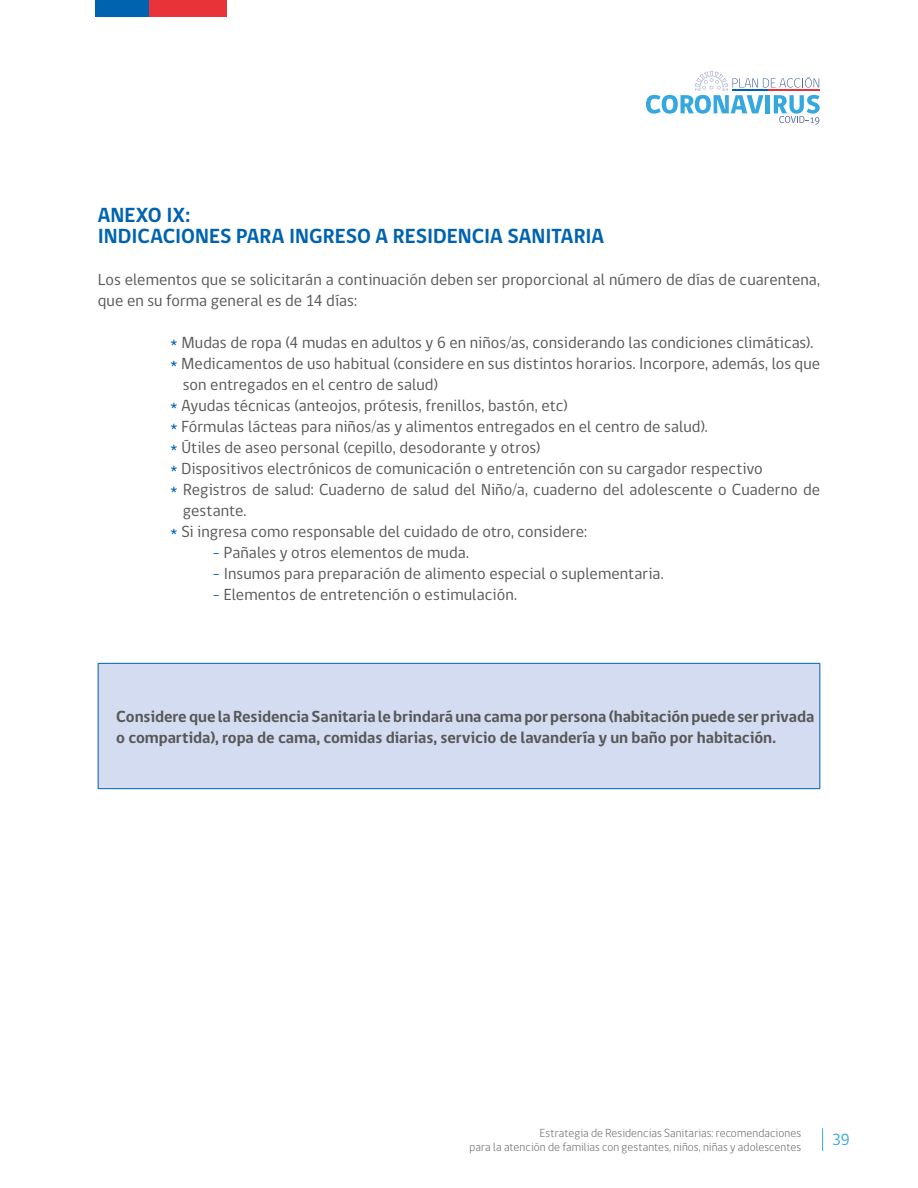
<style>
.page{position:relative;width:918px;height:1188px;background:#fff}
.page>*{position:absolute;margin:0;border:0;box-sizing:border-box;transform-origin:0 0}
.t1{font:700 21px/21px "gob CL";letter-spacing:-.005em;color:#0063af}
.t2{font:16.5px/21px "gob CL";letter-spacing:.005em;color:#575756}
.t3{font:700 16.5px/21px "gob CL";letter-spacing:-.005em;color:#575756}
.t4{font:16.5px "gob CL";color:#36a8e0}
.t5{font:300 12px/14.4px "gob CL";letter-spacing:.01em;color:#575756;text-align:right}
.s1{color:#0063af}
</style>
<div class="page">
<svg style="left:822px;top:1128px;width:1px;height:23px"></svg>
<div style="left:95px;top:0;width:54px;height:16px;background:#0063b0"></div>
<div style="left:149px;top:0;width:78px;height:16px;background:#e83338"></div>
<svg style="left:646px;top:71px;width:174px;height:54px"></svg>
<div style="left:98px;top:663px;width:722px;height:126px;background:#d3dcf1"></div>
<hr style="left:98px;top:663px;width:722px;height:1px;background:#0063af">
<hr style="left:98px;top:664px;width:1px;height:124px;background:#0063af">
<hr style="left:820px;top:664px;width:1px;height:124px;background:#0063af">
<hr style="left:98px;top:788px;width:722px;height:1px;background:#0063af">
<p class="t1" style="left:98px;top:205px;width:508px">ANEXO IX:<br>INDICACIONES PARA INGRESO A RESIDENCIA SANITARIA</p>
<p class="t2" style="left:98px;top:269px;width:724px">Los elementos que se solicitarán a continuación deben ser proporcional al número de días de cuarentena, que en su forma general es de 14 días:</p>
<p class="t2" style="left:170px;top:332px;width:645px"><span class="s1">*</span> Mudas de ropa (4 mudas en adultos y 6 en niños/as, considerando las condiciones climáticas).</p>
<p class="t2" style="left:170px;top:353px;width:652px"><span class="s1">*</span> Medicamentos de uso habitual (considere en sus distintos horarios. Incorpore, además, los que</p>
<p class="t2" style="left:183px;top:374px;width:257px">son entregados en el centro de salud)</p>
<p class="t2" style="left:170px;top:395px;width:399px"><span class="s1">*</span> Ayudas técnicas (anteojos, prótesis, frenillos, bastón, etc)</p>
<p class="t2" style="left:170px;top:416px;width:539px"><span class="s1">*</span> Fórmulas lácteas para niños/as y alimentos entregados en el centro de salud).</p>
<p class="t2" style="left:170px;top:437px;width:372px"><span class="s1">*</span> Útiles de aseo personal (cepillo, desodorante y otros)</p>
<p class="t2" style="left:170px;top:458px;width:594px"><span class="s1">*</span> Dispositivos electrónicos de comunicación o entretención con su cargador respectivo</p>
<p class="t2" style="left:170px;top:479px;width:652px"><span class="s1">*</span> Registros de salud: Cuaderno de salud del Niño/a, cuaderno del adolescente o Cuaderno de</p>
<p class="t2" style="left:183px;top:500px;width:65px">gestante.</p>
<p class="t2" style="left:170px;top:521px;width:419px"><span class="s1">*</span> Si ingresa como responsable del cuidado de otro, considere:</p>
<p class="t2" style="left:213px;top:542px;width:258px"><span class="s1">-</span> Pañales y otros elementos de muda.</p>
<p class="t2" style="left:213px;top:563px;width:453px"><span class="s1">-</span> Insumos para preparación de alimento especial o suplementaria.</p>
<p class="t2" style="left:213px;top:584px;width:306px"><span class="s1">-</span> Elementos de entretención o estimulación.</p>
<p class="t3" style="left:116px;top:706px;width:700px">Considere que la Residencia Sanitaria le brindará una cama por persona (habitación puede ser privada o compartida), ropa de cama, comidas diarias, servicio de lavandería y un baño por habitación.</p>
<p class="t5" style="left:469px;top:1126px;width:333px">Estrategia de Residencias Sanitarias: recomendaciones<br>para la atención de familias con gestantes, niños, niñas y adolescentes</p>
<p class="t4" style="left:832px;top:1129px;width:19px">39</p>
</div>
